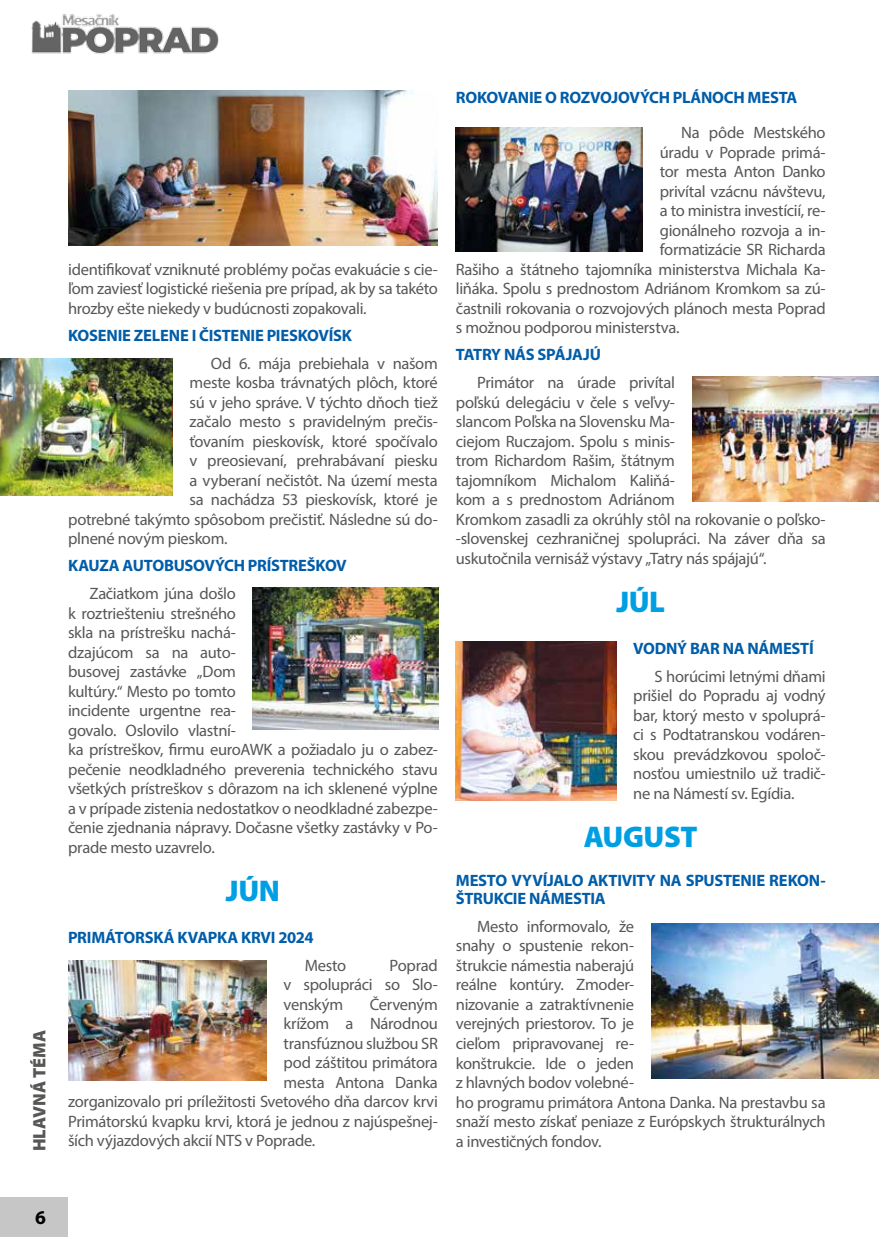
<style>
.page{position:relative;width:881px;height:1251px;background:#fff}
.page>*{position:absolute;margin:0;border:0;box-sizing:border-box;transform-origin:0 0}
.t1{font:900 30px "Myriad Pro";letter-spacing:-.015em;color:#009fe3}
.t2{font:700 19.5px "Myriad Pro";color:#000}
.t3{font:900 18px "Myriad Pro";color:#575756}
.t4{font:16.5px/19.5px "Myriad Pro";letter-spacing:-.02em;color:#575756;text-align:justify}
.t5{font:700 16.5px/18.3px "Myriad Pro";letter-spacing:-.015em;color:#005da9}
</style>
<div class="page">
<div style="left:0;top:1196px;width:94px;height:39px;background:#c6c6c6"></div>
<img style="left:31px;top:14px;width:188px;height:40px">
<div style="left:68px;top:1180px;width:34px;height:67px;background:#fff"></div>
<img style="left:68px;top:90px;width:369px;height:155px">
<img style="left:0;top:358px;width:172px;height:138px">
<img style="left:253px;top:587px;width:185px;height:142px">
<img style="left:455px;top:641px;width:161px;height:159px">
<img style="left:68px;top:960px;width:198px;height:120px">
<img style="left:455px;top:128px;width:187px;height:124px">
<img style="left:692px;top:377px;width:186px;height:124px">
<img style="left:651px;top:923px;width:227px;height:155px">
<p class="t3" style="left:27px;top:1151px;width:123px;rotate:-90deg">HLAVNÁ TÉMA</p>
<p class="t4" style="left:68px;top:259px;width:371px">identifikovať vzniknuté problémy počas evakuácie s cie&shy;ľom zaviesť logistické riešenia pre prípad, ak by sa takéto hrozby ešte niekedy v budúcnosti zopakovali.</p>
<p class="t5" style="left:68px;top:325px;width:285px">KOSENIE ZELENE I ČISTENIE PIESKOVÍSK</p>
<p class="t4" style="left:211px;top:353px;width:228px">Od 6. mája prebiehala v našom</p>
<p class="t4" style="left:189px;top:372px;width:250px">meste kosba trávnatých plôch, ktoré</p>
<p class="t4" style="left:189px;top:392px;width:250px">sú v jeho správe. V týchto dňoch tiež</p>
<p class="t4" style="left:189px;top:411px;width:250px">začalo mesto s pravidelným prečis-</p>
<p class="t4" style="left:189px;top:431px;width:250px">ťovaním pieskovísk, ktoré spočívalo</p>
<p class="t4" style="left:189px;top:450px;width:250px">v preosievaní, prehrabávaní piesku</p>
<p class="t4" style="left:189px;top:470px;width:250px">a vyberaní nečistôt. Na území mesta</p>
<p class="t4" style="left:189px;top:489px;width:250px">sa nachádza 53 pieskovísk, ktoré je</p>
<p class="t4" style="left:68px;top:509px;width:371px">potrebné takýmto spôsobom prečistiť. Následne sú do-</p>
<p class="t4" style="left:68px;top:528px;width:161px">plnené novým pieskom.</p>
<p class="t5" style="left:68px;top:555px;width:280px">KAUZA AUTOBUSOVÝCH PRÍSTREŠKOV</p>
<p class="t4" style="left:68px;top:583px;width:371px;text-align:left;text-indent:21px">Začiatkom júna došlo<br>k roztriešteniu strešného<br>skla na prístrešku nachá-<br>dzajúcom sa na auto-<br>busovej zastávke „Dom<br>kultúry.“ Mesto po tomto<br>incidente urgentne rea-<br>govalo. Oslovilo vlastní-<br>ka prístreškov, firmu euroAWK a požiadalo ju o zabez&shy;pečenie neodkladného preverenia technického stavu všetkých prístreškov s dôrazom na ich sklenené výplne a v prípade zistenia nedostatkov o neodkladné zabezpe&shy;čenie zjednania nápravy. Dočasne všetky zastávky v Po&shy;prade mesto uzavrelo.</p>
<h1 class="t1" style="left:226px;top:870px;width:56px">JÚN</h1>
<p class="t5" style="left:68px;top:927px;width:247px">PRIMÁTORSKÁ KVAPKA KRVI 2024</p>
<p class="t4" style="left:305px;top:954px;width:43px">Mesto</p>
<p class="t4" style="left:283px;top:954px;width:156px;text-indent:106px">Poprad v spolupráci so Slo&shy;venským</p>
<p class="t4" style="left:369px;top:993px;width:69px">Červeným</p>
<p class="t4" style="left:283px;top:1013px;width:156px">krížom a Národnou</p>
<p class="t4" style="left:283px;top:1032px;width:156px">transfúznou službou SR</p>
<p class="t4" style="left:283px;top:1052px;width:156px">pod záštitou primátora</p>
<p class="t4" style="left:283px;top:1071px;width:156px">mesta Antona Danka</p>
<p class="t4" style="left:68px;top:1091px;width:371px">zorganizovalo pri príležitosti Svetového dňa darcov krvi</p>
<p class="t4" style="left:68px;top:1110px;width:371px">Primátorskú kvapku krvi, ktorá je jednou z najúspešnej-</p>
<p class="t4" style="left:68px;top:1130px;width:249px">ších výjazdových akcií NTS v Poprade.</p>
<p class="t5" style="left:455px;top:88px;width:343px">ROKOVANIE O ROZVOJOVÝCH PLÁNOCH MESTA</p>
<p class="t4" style="left:680px;top:123px;width:146px">Na pôde Mestského</p>
<p class="t4" style="left:659px;top:142px;width:167px">úradu v Poprade primá-</p>
<p class="t4" style="left:659px;top:162px;width:167px">tor mesta Anton Danko</p>
<p class="t4" style="left:659px;top:181px;width:167px">privítal vzácnu návštevu,</p>
<p class="t4" style="left:659px;top:201px;width:167px">a to ministra investícií, re-</p>
<p class="t4" style="left:659px;top:220px;width:167px">gionálneho rozvoja a in-</p>
<p class="t4" style="left:659px;top:240px;width:167px">formatizácie SR Richarda</p>
<p class="t4" style="left:455px;top:259px;width:371px">Rašiho a štátneho tajomníka ministerstva Michala Ka-</p>
<p class="t4" style="left:455px;top:279px;width:371px">liňáka. Spolu s prednostom Adriánom Kromkom sa zú-</p>
<p class="t4" style="left:455px;top:298px;width:371px">častnili rokovania o rozvojových plánoch mesta Poprad</p>
<p class="t4" style="left:455px;top:318px;width:225px">s možnou podporou ministerstva.</p>
<p class="t5" style="left:455px;top:345px;width:146px">TATRY NÁS SPÁJAJÚ</p>
<p class="t4" style="left:455px;top:372px;width:371px;text-align:left;text-indent:21px">Primátor na úrade privítal<br>poľskú delegáciu v čele s veľvy-<br>slancom Poľska na Slovensku Ma-<br>ciejom Ruczajom. Spolu s minis-<br>trom Richardom Rašim, štátnym<br>tajomníkom Michalom Kaliňá-<br>kom a s prednostom Adriánom<br>Kromkom zasadli za okrúhly stôl na rokovanie o poľsko&shy;slovenskej cezhraničnej spolupráci. Na záver dňa sa uskutočnila vernisáž výstavy „Tatry nás spájajú“.</p>
<h1 class="t1" style="left:616px;top:581px;width:50px">JÚL</h1>
<p class="t5" style="left:633px;top:638px;width:182px">VODNÝ BAR NA NÁMESTÍ</p>
<p class="t4" style="left:633px;top:666px;width:194px;text-indent:21px">S horúcimi letnými dňami prišiel do Popradu aj vodný bar, ktorý mesto v spoluprá&shy;ci s Podtatranskou vodáren&shy;skou prevádzkovou spoloč&shy;nosťou umiestnilo už tradič&shy;ne na Námestí sv. Egídia.</p>
<h1 class="t1" style="left:583px;top:816px;width:115px">AUGUST</h1>
<p class="t5" style="left:455px;top:870px;width:371px">MESTO VYVÍJALO AKTIVITY NA SPUSTENIE REKON-<br>ŠTRUKCIE NÁMESTIA</p>
<p class="t4" style="left:455px;top:916px;width:371px;text-align:left;text-indent:21px">Mesto informovalo, že<br>snahy o spustenie rekon-<br>štrukcie námestia naberajú<br>reálne kontúry. Zmoder-<br>nizovanie a zatraktívnenie<br>verejných priestorov. To je<br>cieľom pripravovanej re-<br>konštrukcie. Ide o jeden<br>z hlavných bodov volebné-<br>ho programu primátora Antona Danka. Na prestavbu sa snaží mesto získať peniaze z Európskych štrukturálnych</p>
<p class="t4" style="left:455px;top:1130px;width:147px">a investičných fondov.</p>
<p class="t2" style="left:35px;top:1204px;width:12px">6</p>
</div>
